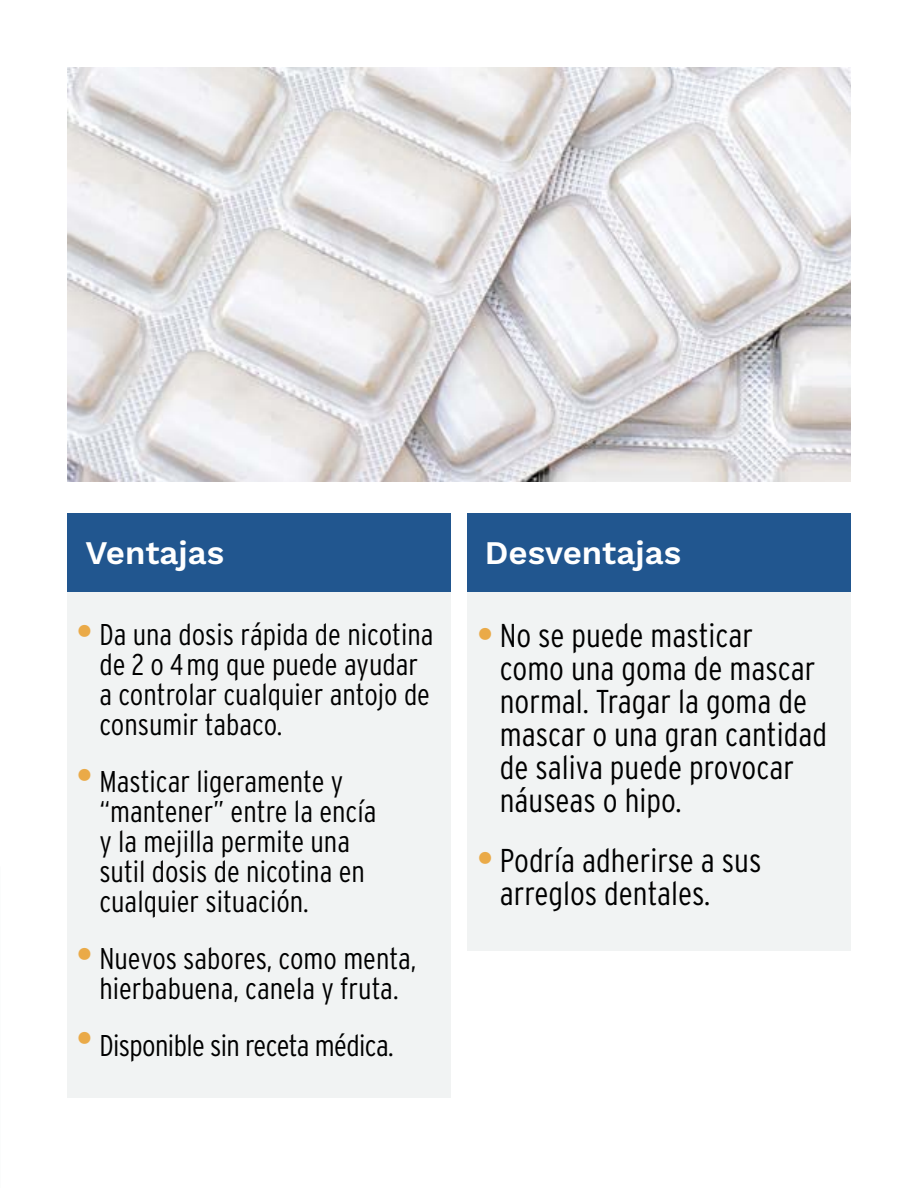
<style>
.page{position:relative;width:918px;height:1188px;background:#fff}
.page>*{position:absolute;margin:0;border:0;box-sizing:border-box;transform-origin:0 0}
.t1{font:300 condensed 33px/33px "Interstate";color:#000}
.t2{font:600 33px "Work Sans";color:#fff}
.t3{font:700 33px "Interstate";color:#eaaa48}
.t4{font:300 condensed 30px/30px "Interstate";color:#000}
.t5{font:300 condensed 30px/57px "Interstate";letter-spacing:-.02em;color:#000}
.s1{font-weight:700;font-stretch:normal;font-size:33px;color:#eaaa48}
.s2{font-weight:700;font-stretch:normal;color:#eaaa48}
</style>
<div class="page">
<div style="left:68px;top:589px;width:383px;height:508px;background:#f1f3f3"></div>
<div style="left:467px;top:589px;width:383px;height:361px;background:#f1f3f3"></div>
<div style="left:68px;top:513px;width:383px;height:79px;background:#21568f"></div>
<div style="left:467px;top:513px;width:383px;height:79px;background:#21568f"></div>
<img style="left:68px;top:68px;width:782px;height:413px">
<p class="t2" style="left:86px;top:534px;width:140px">Ventajas</p>
<p class="t2" style="left:485px;top:534px;width:198px">Desventajas</p>
<p class="t4" style="left:76px;top:619px;width:359px"><span class="s1">•</span> Da una dosis rápida de nicotina</p>
<p class="t3" style="left:76px;top:757px;width:18px">•</p>
<p class="t4" style="left:99px;top:649px;width:332px">de 2 o 4 mg que puede ayudar a controlar cualquier antojo de consumir tabaco.</p>
<p class="t4" style="left:99px;top:766px;width:279px">Masticar ligeramente y “mantener” entre la encía y la mejilla permite una sutil dosis de nicotina en cualquier situación.</p>
<p class="t4" style="left:76px;top:943px;width:341px"><span class="s1">•</span> Nuevos sabores, como menta,</p>
<p class="t3" style="left:76px;top:1020px;width:18px">•</p>
<p class="t5" style="left:99px;top:960px;width:301px">hierbabuena, canela y fruta.<br>Disponible sin receta médica.</p>
<p class="t1" style="left:477px;top:619px;width:278px"><span class="s2">•</span> No se puede masticar</p>
<p class="t1" style="left:500px;top:652px;width:329px">como una goma de mascar normal. Tragar la goma de mascar o una gran cantidad de saliva puede provocar náuseas o hipo.</p>
<p class="t1" style="left:477px;top:844px;width:286px"><span class="s2">•</span> Podría adherirse a sus</p>
<p class="t1" style="left:500px;top:877px;width:212px">arreglos dentales.</p>
</div>
